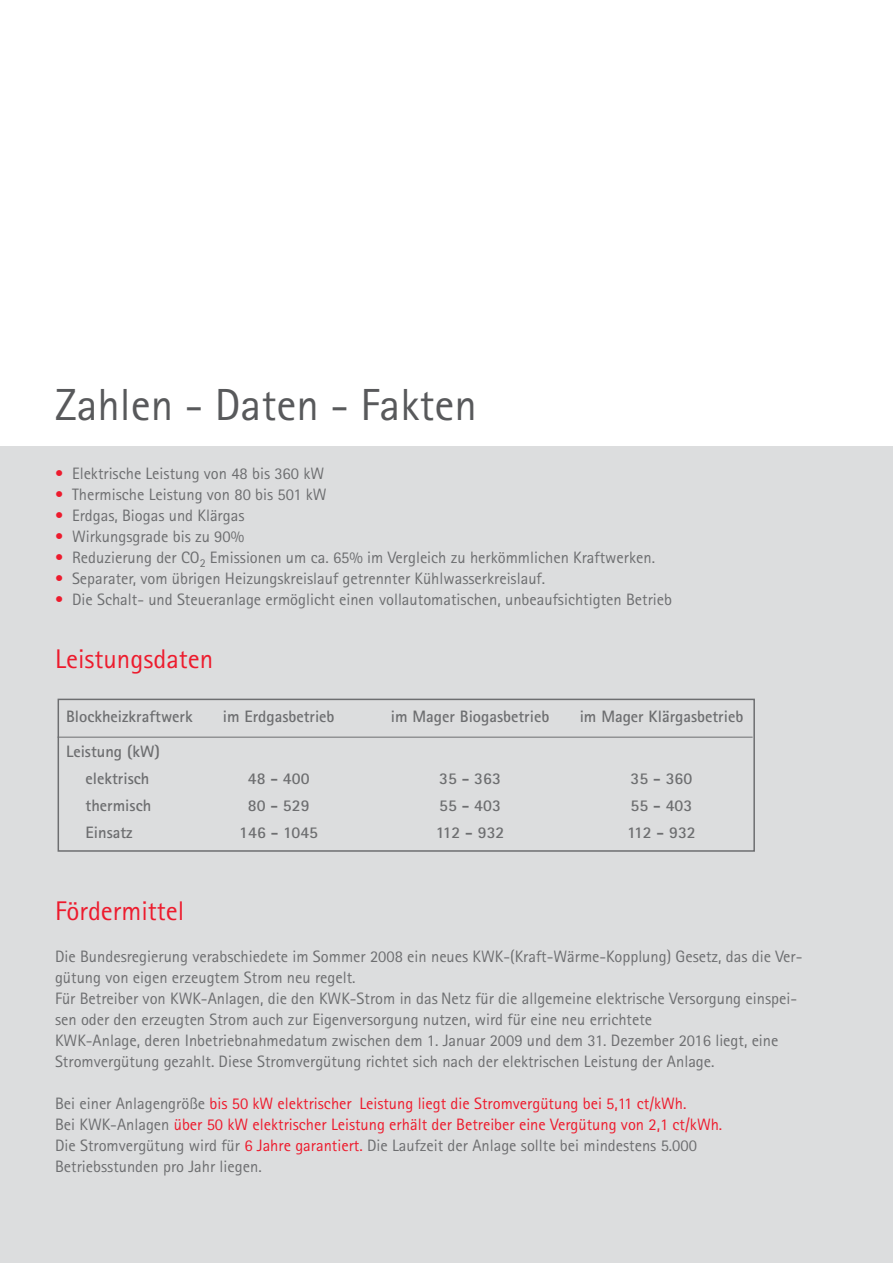
<style>
.page{position:relative;width:893px;height:1263px;background:#fff}
.page>*{position:absolute;margin:0;border:0;box-sizing:border-box;transform-origin:0 0}
.t1{font:45px "Rotis Sans Serif";color:#58595b}
.t2{font:27px "Rotis Sans Serif";color:#ed1b2d}
.t3{font:16.5px/21px "Rotis Sans Serif";color:#6d6e70}
.t4{font:16.5px/21px "Rotis Sans Serif";color:#ed1b2d}
.t5{font:700 16.5px/27px "Rotis Sans Serif";color:#6d6e70;text-align:center}
.s1{color:#ed1b2d}
.s2{color:#6d6e70}
</style>
<div class="page">
<div style="left:0;top:446px;width:893px;height:817px;background:#dcddde"></div>
<div style="left:58px;top:699px;width:697px;height:153px;border:2px solid #6d6e70"></div>
<hr style="left:58px;top:737px;width:695px;height:1px;background:#6d6e70">
<h1 class="t1" style="left:55px;top:389px;width:423px">Zahlen - Daten - Fakten</h1>
<p class="t3" style="left:55px;top:465px;width:271px"><span class="s1">•</span> Elektrische Leistung von 48 bis 360 kW</p>
<p class="t3" style="left:55px;top:486px;width:273px"><span class="s1">•</span> Thermische Leistung von 80 bis 501 kW</p>
<p class="t3" style="left:55px;top:507px;width:191px"><span class="s1">•</span> Erdgas, Biogas und Klärgas</p>
<p class="t3" style="left:55px;top:528px;width:191px"><span class="s1">•</span> Wirkungsgrade bis zu 90%</p>
<p class="t3" style="left:55px;top:549px;width:601px"><span class="s1">•</span> Reduzierung der CO<sub>2</sub> Emissionen um ca. 65% im Vergleich zu herkömmlichen Kraftwerken.</p>
<p class="t3" style="left:55px;top:570px;width:492px"><span class="s1">•</span> Separater, vom übrigen Heizungskreislauf getrennter Kühlwasserkreislauf.</p>
<p class="t3" style="left:55px;top:591px;width:618px"><span class="s1">•</span> Die Schalt- und Steueranlage ermöglicht einen vollautomatischen, unbeaufsichtigten Betrieb</p>
<h2 class="t2" style="left:55px;top:649px;width:160px">Leistungsdaten</h2>
<p class="t5" style="left:66px;top:705px;width:128px">Blockheizkraftwerk</p>
<p class="t5" style="left:223px;top:705px;width:113px">im Erdgasbetrieb</p>
<p class="t5" style="left:391px;top:705px;width:160px">im Mager Biogasbetrieb</p>
<p class="t5" style="left:580px;top:705px;width:165px">im Mager Klärgasbetrieb</p>
<p class="t5" style="left:66px;top:739px;width:95px">Leistung (kW) elektrisch</p>
<p class="t5" style="left:248px;top:766px;width:63px">48 - 400</p>
<p class="t5" style="left:439px;top:766px;width:63px">35 - 363</p>
<p class="t5" style="left:630px;top:766px;width:63px">35 - 360</p>
<p class="t5" style="left:86px;top:793px;width:67px">thermisch</p>
<p class="t5" style="left:248px;top:793px;width:63px">80 - 529</p>
<p class="t5" style="left:439px;top:793px;width:63px">55 - 403</p>
<p class="t5" style="left:630px;top:793px;width:63px">55 - 403</p>
<p class="t5" style="left:86px;top:820px;width:49px">Einsatz</p>
<p class="t5" style="left:239px;top:820px;width:80px">146 - 1045</p>
<p class="t5" style="left:436px;top:820px;width:70px">112 - 932</p>
<p class="t5" style="left:627px;top:820px;width:70px">112 - 932</p>
<h2 class="t2" style="left:55px;top:901px;width:131px">Fördermittel</h2>
<p class="t3" style="left:55px;top:948px;width:749px">Die Bundesregierung verabschiedete im Sommer 2008 ein neues KWK-(Kraft-Wärme-Kopplung) Gesetz, das die Ver&shy;gütung von eigen erzeugtem Strom neu regelt.<br>Für Betreiber von KWK-Anlagen, die den KWK-Strom in das Netz für die allgemeine elektrische Versorgung einspei&shy;sen oder den erzeugten Strom auch zur Eigenversorgung nutzen, wird für eine neu errichtete<br>KWK-Anlage, deren Inbetriebnahmedatum zwischen dem 1. Januar 2009 und dem 31. Dezember 2016 liegt, eine Stromvergütung gezahlt. Diese Stromvergütung richtet sich nach der elektrischen Leistung der Anlage.</p>
<p class="t4" style="left:55px;top:1095px;width:669px"><span class="s2">Bei einer Anlagengröße</span> bis 50 kW elektrischer Leistung liegt die Stromvergütung bei 5,11 ct/kWh.<br><span class="s2">Bei KWK-Anlagen</span> über 50 kW elektrischer Leistung erhält der Betreiber eine Vergütung von 2,1 ct/kWh.<br><span class="s2">Die Stromvergütung wird für</span> 6 Jahre garantiert. <span class="s2">Die Laufzeit der Anlage sollte bei mindestens 5.000<br>Betriebsstunden pro Jahr liegen.</span></p>
</div>
